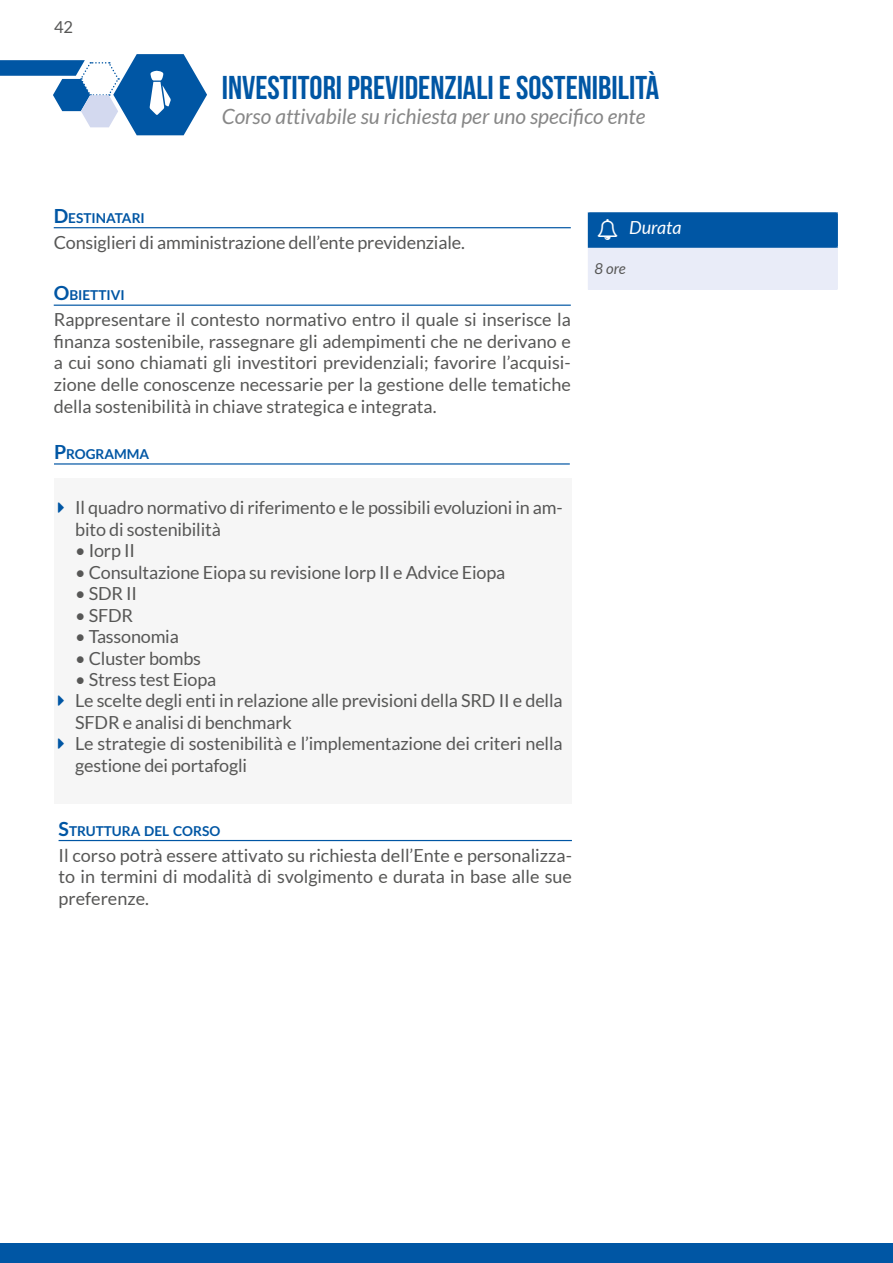
<style>
.page{position:relative;width:893px;height:1263px;background:#fff}
.page>*{position:absolute;margin:0;border:0;box-sizing:border-box;transform-origin:0 0}
.t1{font:33px "Bebas Neue";color:#0056a4}
.t2{font:italic 21px "Lato";color:#878787}
.t3{font:18px/21.6px "Lato";letter-spacing:-.01em;color:#575756;text-align:justify}
.t4{font:italic 18px "Lato";color:#fff}
.t5{font:16.5px "Lato";color:#575756}
.t6{font:italic 15px "Lato";color:#575756}
.t7{font:700 13.65px "Lato";color:#0056a4}
.s1{font-size:19.5px}
</style>
<div class="page">
<div style="left:0;top:1243px;width:893px;height:20px;background:#0056a4"></div>
<div style="left:589px;top:213px;width:248px;height:34px;background:#0056a4"></div>
<div style="left:589px;top:247px;width:248px;height:43px;background:#e9ecf8"></div>
<hr style="left:588px;top:212px;width:250px;height:2px;background:#0056a4">
<hr style="left:588px;top:214px;width:1px;height:32px;background:#0056a4">
<hr style="left:836px;top:214px;width:2px;height:32px;background:#0056a4">
<hr style="left:588px;top:248px;width:1px;height:42px;background:#e9ecf8">
<hr style="left:588px;top:246px;width:250px;height:2px;background:#0056a4">
<hr style="left:836px;top:248px;width:2px;height:42px;background:#e9ecf8">
<hr style="left:54px;top:227px;width:517px;height:1px;background:#0056a4">
<hr style="left:54px;top:305px;width:517px;height:1px;background:#0056a4">
<svg style="left:0;top:54px;width:207px;height:81px"></svg>
<hr style="left:54px;top:463px;width:516px;height:2px;background:#0056a4">
<hr style="left:59px;top:840px;width:513px;height:1px;background:#0056a4">
<div style="left:54px;top:478px;width:517px;height:326px;background:#f6f6f6"></div>
<p class="t5" style="left:54px;top:18px;width:21px">42</p>
<h1 class="t1" style="left:222px;top:70px;width:439px">INVESTITORI PREVIDENZIALI E SOSTENIBILITÀ</h1>
<p class="t2" style="left:222px;top:105px;width:425px">Corso attivabile su richiesta per uno specifico ente</p>
<p class="t7" style="left:54px;top:210px;width:93px"><span class="s1">D</span>ESTINATARI</p>
<p class="t3" style="left:54px;top:231px;width:413px">Consiglieri di amministrazione dell’ente previdenziale.</p>
<p class="t7" style="left:54px;top:288px;width:73px"><span class="s1">O</span>BIETTIVI</p>
<p class="t3" style="left:54px;top:309px;width:519px">Rappresentare il contesto normativo entro il quale si inserisce la finanza sostenibile, rassegnare gli adempimenti che ne derivano e a cui sono chiamati gli investitori previdenziali; favorire l’acquisi&shy;zione delle conoscenze necessarie per la gestione delle tematiche della sostenibilità in chiave strategica e integrata.</p>
<p class="t7" style="left:54px;top:446px;width:97px"><span class="s1">P</span> ROGRAMMA</p>
<p class="t3" style="left:75px;top:497px;width:489px">Il quadro normativo di riferimento e le possibili evoluzioni in am&shy;bito di sostenibilità</p>
<p class="t3" style="left:75px;top:540px;width:61px">• Iorp II</p>
<p class="t3" style="left:75px;top:561px;width:432px">• Consultazione Eiopa su revisione Iorp II e Advice Eiopa</p>
<p class="t3" style="left:75px;top:583px;width:63px">• SDR II</p>
<p class="t3" style="left:75px;top:604px;width:59px">• SFDR</p>
<p class="t3" style="left:75px;top:626px;width:105px">• Tassonomia</p>
<p class="t3" style="left:75px;top:647px;width:127px">• Cluster bombs</p>
<p class="t3" style="left:75px;top:669px;width:489px;text-align:left">• Stress test Eiopa<br>Le scelte degli enti in relazione alle previsioni della SRD II e della SFDR e analisi di benchmark<br>Le strategie di sostenibilità e l’implementazione dei criteri nella gestione dei portafogli</p>
<p class="t7" style="left:59px;top:823px;width:162px"><span class="s1">S</span>TRUTTURA DEL CORSO</p>
<p class="t3" style="left:59px;top:844px;width:515px">Il corso potrà essere attivato su richiesta dell’Ente e personalizza&shy;to in termini di modalità di svolgimento e durata in base alle sue preferenze.</p>
<p class="t4" style="left:629px;top:218px;width:54px">Durata</p>
<p class="t6" style="left:595px;top:261px;width:33px">8 ore</p>
</div>
